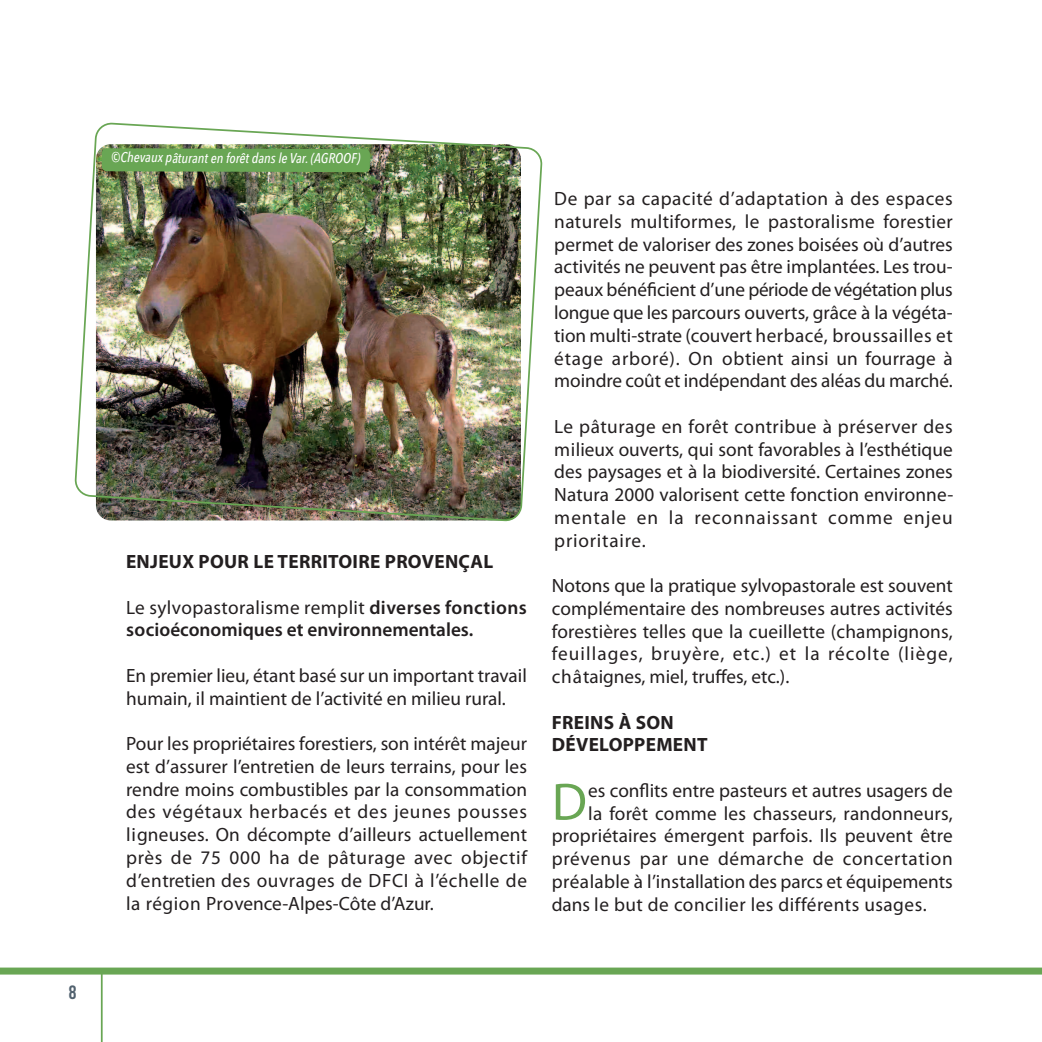
<style>
.page{position:relative;width:1042px;height:1042px;background:#fff}
.page>*{position:absolute;margin:0;border:0;box-sizing:border-box;transform-origin:0 0}
.t1{font:52.85px "Myriad Pro";color:#69a654}
.t2{font:19.25px/22.8px "Myriad Pro";letter-spacing:.01em;color:#231f20;text-align:justify}
.t3{font:600 19.25px/22.8px "Myriad Pro";color:#231f20}
.t4{font:700 19.25px/22.8px "Myriad Pro";letter-spacing:.015em;color:#231f20}
.t5{font:19.25px "Myriad Pro";letter-spacing:.035em;color:#231f20}
.t6{font:19.25px "Bebas Neue";color:#52626f}
.t7{font:italic 500 14px "Avenir Next Condensed";letter-spacing:-.005em;color:#fff}
.s1{font-weight:400}
</style>
<div class="page">
<div style="left:0;top:967px;width:1042px;height:7px;background:#69a654"></div>
<hr style="left:101px;top:971px;width:2px;height:71px;background:#69a654">
<img style="left:74px;top:122px;width:469px;height:400px">
<svg style="left:102px;top:148px;width:268px;height:24px;background:#69a453"></svg>
<p class="t6" style="left:69px;top:981px;width:9px">8</p>
<p class="t7" style="left:111px;top:149px;width:250px">©Chevaux pâturant en forêt dans le Var. (AGROOF)</p>
<p class="t4" style="left:126px;top:552px;width:369px">ENJEUX POUR LE TERRITOIRE PROVENÇAL</p>
<p class="t3" style="left:126px;top:597px;width:402px"><span class="s1">Le sylvopastoralisme remplit</span> diverses fonctions socioéconomiques et environnementales.</p>
<p class="t2" style="left:126px;top:665px;width:402px">En premier lieu, étant basé sur un important travail humain, il maintient de l’activité en milieu rural.</p>
<p class="t2" style="left:126px;top:734px;width:402px">Pour les propriétaires forestiers, son intérêt majeur est d’assurer l’entretien de leurs terrains, pour les rendre moins combustibles par la consommation des végétaux herbacés et des jeunes pousses ligneuses. On décompte d’ailleurs actuellement près de 75 000 ha de pâturage avec objectif d’entretien des ouvrages de DFCI à l’échelle de la région Provence-Alpes-Côte d’Azur.</p>
<p class="t2" style="left:554px;top:189px;width:400px">De par sa capacité d’adaptation à des espaces naturels multiformes, le pastoralisme forestier permet de valoriser des zones boisées où d’autres activités ne peuvent pas être implantées. Les trou&shy;peaux bénéficient d’une période de végétation plus longue que les parcours ouverts, grâce à la végéta&shy;tion multi-strate (couvert herbacé, broussailles et étage arboré). On obtient ainsi un fourrage à moindre coût et indépendant des aléas du marché.</p>
<p class="t2" style="left:554px;top:416px;width:400px">Le pâturage en forêt contribue à préserver des milieux ouverts, qui sont favorables à l’esthétique des paysages et à la biodiversité. Certaines zones Natura 2000 valorisent cette fonction environne&shy;mentale en la reconnaissant comme enjeu prioritaire.</p>
<p class="t2" style="left:552px;top:576px;width:402px">Notons que la pratique sylvopastorale est souvent complémentaire des nombreuses autres activités forestières telles que la cueillette (champignons, feuillages, bruyère, etc.) et la récolte (liège, châtaignes, miel, truffes, etc.).</p>
<p class="t4" style="left:552px;top:712px;width:157px">FREINS À SON<br>DÉVELOPPEMENT</p>
<h1 class="t1" style="left:552px;top:782px;width:37px">D</h1>
<p class="t2" style="left:588px;top:780px;width:366px">es conflits entre pasteurs et autres usagers de</p>
<p class="t2" style="left:588px;top:803px;width:366px">la forêt comme les chasseurs, randonneurs,</p>
<p class="t2" style="left:552px;top:826px;width:402px">propriétaires émergent parfois. Ils peuvent être</p>
<p class="t5" style="left:552px;top:851px;width:402px">prévenus par une démarche de concertation</p>
<p class="t2" style="left:552px;top:871px;width:402px">préalable à l’installation des parcs et équipements</p>
<p class="t2" style="left:552px;top:894px;width:376px">dans le but de concilier les différents usages.</p>
</div>
